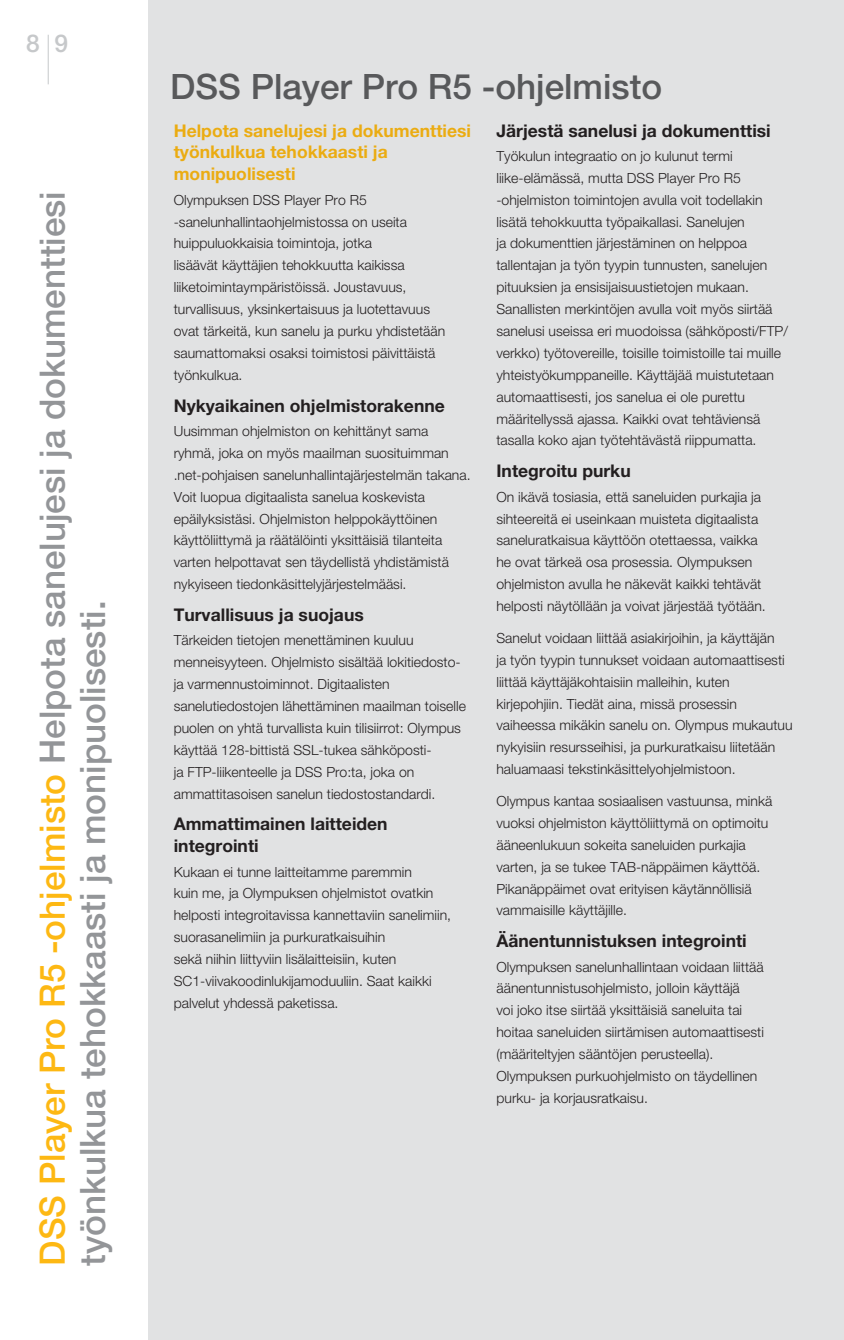
<style>
.page{position:relative;width:844px;height:1340px;background:#fff}
.page>*{position:absolute;margin:0;border:0;box-sizing:border-box;transform-origin:0 0}
.t1{font:500 35px/40.2px "Helvetica Neue LT Std";color:#939598}
.t2{font:500 35px "Helvetica Neue LT Std";color:#58595b}
.t3{font:500 24.5px "Helvetica Neue LT Std";color:#c6c8ca}
.t4{font:700 17.5px/21.9px "Helvetica Neue LT Std";color:#231f20}
.t5{font:700 17.5px/21.9px "Helvetica Neue LT Std";color:#ebac12}
.t6{font:300 14px/21.9px "Helvetica Neue LT Std";color:#231f20}
.s1{color:#fdb813}
</style>
<div class="page">
<div style="left:149px;top:0;width:694px;height:1339px;background:#e1e2e3"></div>
<hr style="left:48px;top:35px;width:1px;height:49px;background:#c6c8ca">
<h2 class="t3" style="left:26px;top:35px;width:44px">8 9</h2>
<h1 class="t1" style="left:36px;top:1265px;width:1075px;rotate:-90deg"><span class="s1">DSS Player Pro R5 -ohjelmisto</span> Helpota sanelujesi ja dokumenttiesi työnkulkua tehokkaasti ja monipuolisesti.</h1>
<h1 class="t2" style="left:170px;top:74px;width:493px">DSS Player Pro R5 -ohjelmisto</h1>
<p class="t5" style="left:174px;top:121px;width:299px">Helpota sanelujesi ja dokumenttiesi työnkulkua tehokkaasti ja monipuolisesti</p>
<p class="t6" style="left:174px;top:190px;width:273px">Olympuksen DSS Player Pro R5 -sanelunhallintaohjelmistossa on useita huippuluokkaisia toimintoja, jotka<br>lisäävät käyttäjien tehokkuutta kaikissa liiketoimintaympäristöissä. Joustavuus, turvallisuus, yksinkertaisuus ja luotettavuus ovat tärkeitä, kun sanelu ja purku yhdistetään saumattomaksi osaksi toimistosi päivittäistä työnkulkua.</p>
<p class="t4" style="left:174px;top:396px;width:272px">Nykyaikainen ohjelmistorakenne</p>
<p class="t6" style="left:174px;top:421px;width:298px">Uusimman ohjelmiston on kehittänyt sama ryhmä, joka on myös maailman suosituimman .net-pohjaisen sanelunhallintajärjestelmän takana.<br>Voit luopua digitaalista sanelua koskevista epäilyksistäsi. Ohjelmiston helppokäyttöinen käyttöliittymä ja räätälöinti yksittäisiä tilanteita varten helpottavat sen täydellistä yhdistämistä nykyiseen tiedonkäsittelyjärjestelmääsi.</p>
<p class="t4" style="left:174px;top:605px;width:191px">Turvallisuus ja suojaus</p>
<p class="t6" style="left:174px;top:631px;width:293px">Tärkeiden tietojen menettäminen kuuluu menneisyyteen. Ohjelmisto sisältää lokitiedosto&shy;ja varmennustoiminnot. Digitaalisten sanelutiedostojen lähettäminen maailman toiselle puolen on yhtä turvallista kuin tilisiirrot: Olympus käyttää 128-bittistä SSL-tukea sähköposti-<br>ja FTP-liikenteelle ja DSS Pro:ta, joka on ammattitasoisen sanelun tiedostostandardi.</p>
<p class="t4" style="left:174px;top:815px;width:215px">Ammattimainen laitteiden integrointi</p>
<p class="t6" style="left:174px;top:862px;width:279px">Kukaan ei tunne laitteitamme paremmin<br>kuin me, ja Olympuksen ohjelmistot ovatkin helposti integroitavissa kannettaviin sanelimiin, suorasanelimiin ja purkuratkaisuihin<br>sekä niihin liittyviin lisälaitteisiin, kuten SC1-viivakoodinlukijamoduuliin. Saat kaikki palvelut yhdessä paketissa.</p>
<p class="t4" style="left:496px;top:121px;width:276px">Järjestä sanelusi ja dokumenttisi</p>
<p class="t6" style="left:496px;top:146px;width:293px">Työkulun integraatio on jo kulunut termi liike-elämässä, mutta DSS Player Pro R5 -ohjelmiston toimintojen avulla voit todellakin lisätä tehokkuutta työpaikallasi. Sanelujen<br>ja dokumenttien järjestäminen on helppoa tallentajan ja työn tyypin tunnusten, sanelujen pituuksien ja ensisijaisuustietojen mukaan.<br>Sanallisten merkintöjen avulla voit myös siirtää sanelusi useissa eri muodoissa (sähköposti/FTP/ verkko) työtovereille, toisille toimistoille tai muille yhteistyökumppaneille. Käyttäjää muistutetaan automaattisesti, jos sanelua ei ole purettu määritellyssä ajassa. Kaikki ovat tehtäviensä tasalla koko ajan työtehtävästä riippumatta.</p>
<p class="t4" style="left:496px;top:462px;width:136px">Integroitu purku</p>
<p class="t6" style="left:496px;top:487px;width:271px">On ikävä tosiasia, että saneluiden purkajia ja sihteereitä ei useinkaan muisteta digitaalista saneluratkaisua käyttöön otettaessa, vaikka he ovat tärkeä osa prosessia. Olympuksen ohjelmiston avulla he näkevät kaikki tehtävät helposti näytöllään ja voivat järjestää työtään.</p>
<p class="t6" style="left:496px;top:628px;width:297px">Sanelut voidaan liittää asiakirjoihin, ja käyttäjän<br>ja työn tyypin tunnukset voidaan automaattisesti liittää käyttäjäkohtaisiin malleihin, kuten kirjepohjiin. Tiedät aina, missä prosessin vaiheessa mikäkin sanelu on. Olympus mukautuu nykyisiin resursseihisi, ja purkuratkaisu liitetään haluamaasi tekstinkäsittelyohjelmistoon.</p>
<p class="t6" style="left:496px;top:791px;width:277px">Olympus kantaa sosiaalisen vastuunsa, minkä vuoksi ohjelmiston käyttöliittymä on optimoitu ääneenlukuun sokeita saneluiden purkajia varten, ja se tukee TAB-näppäimen käyttöä.<br>Pikanäppäimet ovat erityisen käytännöllisiä vammaisille käyttäjille.</p>
<p class="t4" style="left:496px;top:931px;width:252px">Äänentunnistuksen integrointi</p>
<p class="t6" style="left:496px;top:957px;width:269px">Olympuksen sanelunhallintaan voidaan liittää äänentunnistusohjelmisto, jolloin käyttäjä<br>voi joko itse siirtää yksittäisiä saneluita tai hoitaa saneluiden siirtämisen automaattisesti (määriteltyjen sääntöjen perusteella).<br>Olympuksen purkuohjelmisto on täydellinen purku- ja korjausratkaisu.</p>
</div>
